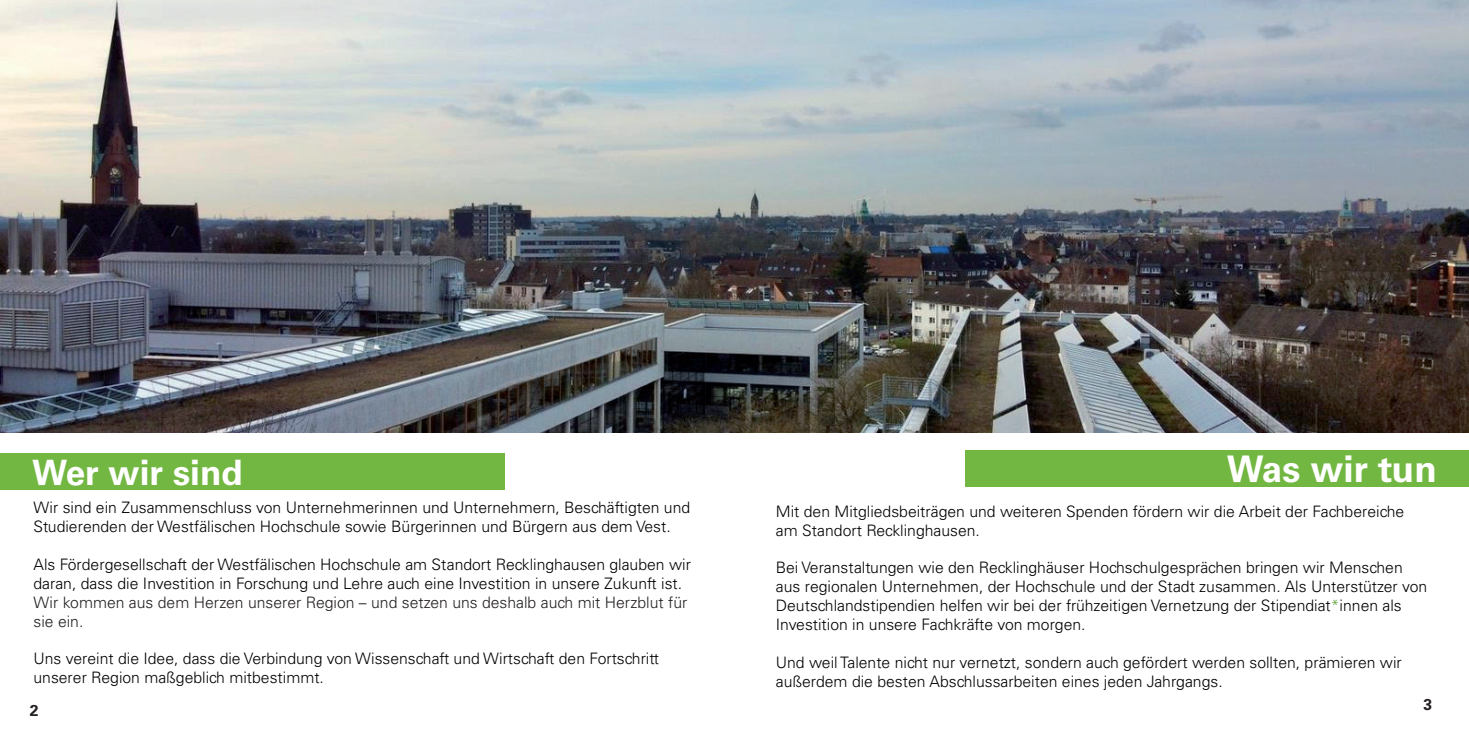
<style>
.page{position:relative;width:1469px;height:735px;background:#fff}
.page>*{position:absolute;margin:0;border:0;box-sizing:border-box;transform-origin:0 0}
.t1{font:700 36.75px "Univers LT Std";color:#fff}
.t2{font:700 35px "Univers LT Std";color:#fff}
.t3{font:300 15.75px/18.9px "Univers LT Std";color:#000}
.t4{font:300 15.75px/18.9px "Univers LT Std";color:#231f20}
.s1{font-size:38.5px;color:#73b743}
.s2{color:#67a844}
</style>
<div class="page">
<img style="left:0;top:0;width:1468px;height:432px">
<div style="left:0;top:452px;width:504px;height:37px;background:#73b743"></div>
<div style="left:965px;top:449px;width:503px;height:37px;background:#73b743"></div>
<h2 class="t2" style="left:32px;top:452px;width:212px">Wer wir sind</h2>
<p class="t3" style="left:33px;top:497px;width:658px">Wir sind ein Zusammenschluss von Unternehmerinnen und Unternehmern, Beschäftigten und<br>Studierenden der Westfälischen Hochschule sowie Bürgerinnen und Bürgern aus dem Vest.</p>
<p class="t3" style="left:33px;top:554px;width:659px">Als Fördergesellschaft der Westfälischen Hochschule am Standort Recklinghausen glauben wir daran, dass die Investition in Forschung und Lehre auch eine Investition in unsere Zukunft ist.</p>
<p class="t4" style="left:33px;top:592px;width:655px">Wir kommen aus dem Herzen unserer Region – und setzen uns deshalb auch mit Herzblut für sie ein.</p>
<p class="t3" style="left:33px;top:649px;width:627px">Uns vereint die Idee, dass die Verbindung von Wissenschaft und Wirtschaft den Fortschritt unserer Region maßgeblich mitbestimmt.</p>
<h1 class="t1" style="left:1226px;top:447px;width:243px">Was wir tun <span class="s1">i</span></h1>
<p class="t3" style="left:776px;top:501px;width:630px">Mit den Mitgliedsbeiträgen und weiteren Spenden fördern wir die Arbeit der Fachbereiche am Standort Recklinghausen.</p>
<p class="t3" style="left:776px;top:558px;width:653px">Bei Veranstaltungen wie den Recklinghäuser Hochschulgesprächen bringen wir Menschen aus regionalen Unternehmen, der Hochschule und der Stadt zusammen. Als Unterstützer von Deutschlandstipendien helfen wir bei der frühzeitigen Vernetzung der Stipendiat<span class="s2">*</span>innen als Investition in unsere Fachkräfte von morgen.</p>
<p class="t3" style="left:776px;top:652px;width:627px">Und weil Talente nicht nur vernetzt, sondern auch gefördert werden sollten, prämieren wir außerdem die besten Abschlussarbeiten eines jeden Jahrgangs.</p>
</div>
